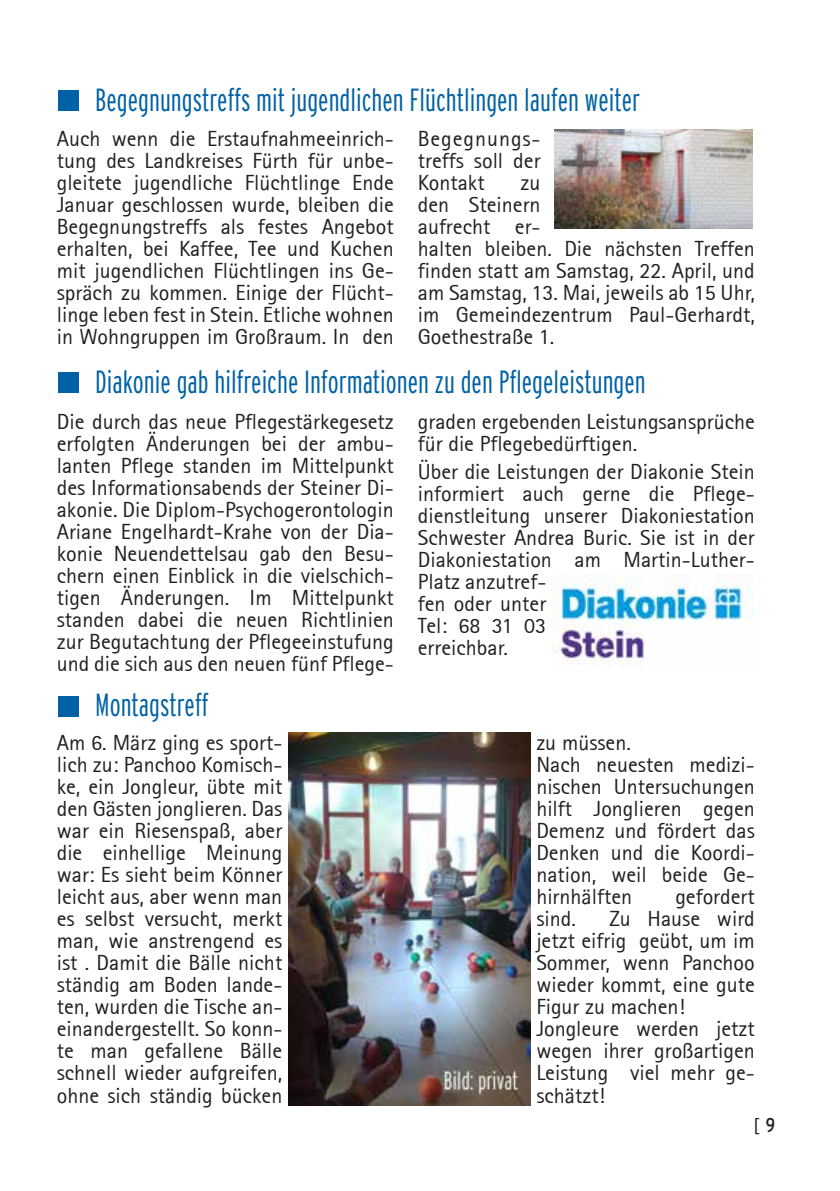
<style>
.page{position:relative;width:840px;height:1191px;background:#fff}
.page>*{position:absolute;margin:0;border:0;box-sizing:border-box;transform-origin:0 0}
.t1{font:300 extra-condensed 32px "Interstate";color:#0062a4}
.t2{font:22px/22px "Rotis Sans Serif 55";color:#231f20}
.t3{font:300 20px "Interstate";color:#231f20}
.s1{font-weight:400;font-stretch:condensed}
</style>
<div class="page">
<div style="left:58px;top:90px;width:21px;height:21px;background:#0062a4"></div>
<div style="left:58px;top:696px;width:21px;height:20px;background:#0062a4"></div>
<img style="left:288px;top:732px;width:242px;height:374px">
<div style="left:58px;top:372px;width:21px;height:20px;background:#0062a4"></div>
<img style="left:551px;top:574px;width:202px;height:93px">
<img style="left:554px;top:129px;width:198px;height:99px">
<h1 class="t1" style="left:95px;top:82px;width:546px">Begegnungstreffs mit jugendlichen Flüchtlingen laufen weiter</h1>
<p class="t2" style="left:57px;top:127px;width:338px;text-align:justify">Auch wenn die Erstaufnahmeeinrich&shy;tung des Landkreises Fürth für unbe&shy;gleitete jugendliche Flüchtlinge Ende Januar geschlossen wurde, bleiben die Begegnungstreffs als festes Angebot erhalten, bei Kaffee, Tee und Kuchen mit jugendlichen Flüchtlingen ins Ge&shy;spräch zu kommen. Einige der Flücht&shy;linge leben fest in Stein. Etliche wohnen in Wohngruppen im Großraum. In den</p>
<p class="t2" style="left:417px;top:127px;width:124px;text-align:justify">Begegnungs&shy;treffs soll der Kontakt</p>
<p class="t2" style="left:417px;top:171px;width:338px;text-indent:103px">zu<br>den Steinern<br>aufrecht er-<br>halten bleiben. Die nächsten Treffen finden statt am Samstag, 22. April, und am Samstag, 13. Mai, jeweils ab 15 Uhr, im Gemeindezentrum Paul-Gerhardt,<br>Goethestraße 1.</p>
<h1 class="t1" style="left:95px;top:363px;width:552px">Diakonie gab hilfreiche Informationen zu den Pflegeleistungen</h1>
<p class="t2" style="left:57px;top:410px;width:338px;text-align:justify">Die durch das neue Pflegestärkegesetz erfolgten Änderungen bei der ambu&shy;lanten Pflege standen im Mittelpunkt des Informationsabends der Steiner Di&shy;akonie. Die Diplom-Psychogerontologin Ariane Engelhardt-Krahe von der Dia&shy;konie Neuendettelsau gab den Besu&shy;chern einen Einblick in die vielschich&shy;tigen Änderungen. Im Mittelpunkt standen dabei die neuen Richtlinien zur Begutachtung der Pflegeeinstufung und die sich aus den neuen fünf Pflege-</p>
<p class="t2" style="left:417px;top:410px;width:338px">graden ergebenden Leistungsansprüche für die Pflegebedürftigen.</p>
<p class="t2" style="left:417px;top:460px;width:338px">Über die Leistungen der Diakonie Stein informiert auch gerne die Pflege&shy;dienstleitung unserer Diakoniestation<br>Schwester Andrea Buric. Sie ist in der<br>Diakoniestation am Martin-Luther-<br>Platz anzutref-<br>fen oder unter<br>Tel: 68 31 03<br>erreichbar.</p>
<h1 class="t1" style="left:95px;top:687px;width:115px">Montagstreff</h1>
<p class="t2" style="left:57px;top:732px;width:227px;text-align:justify">Am 6. März ging es sport&shy;lich zu: Panchoo Komisch&shy;ke, ein Jongleur, übte mit den Gästen jonglieren. Das war ein Riesenspaß, aber die einhellige Meinung war: Es sieht beim Könner leicht aus, aber wenn man es selbst versucht, merkt man, wie anstrengend es ist . Damit die Bälle nicht ständig am Boden lande&shy;ten, wurden die Tische an&shy;einandergestellt. So konn&shy;te man gefallene Bälle schnell wieder aufgreifen, ohne sich ständig bücken</p>
<p class="t2" style="left:536px;top:732px;width:220px">zu müssen.<br>Nach neuesten medizi&shy;nischen Untersuchungen hilft Jonglieren gegen<br>Demenz und fördert das<br>Denken und die Koordi&shy;nation, weil beide Ge&shy;hirnhälften</p>
<p class="t2" style="left:675px;top:886px;width:81px">gefordert</p>
<p class="t2" style="left:536px;top:908px;width:220px;text-indent:73px">Zu Hause wird jetzt eifrig geübt, um im<br>Sommer, wenn Panchoo wieder kommt, eine gute<br>Figur zu machen!<br>Jongleure werden jetzt wegen ihrer großartigen<br>Leistung viel mehr ge&shy;schätzt!</p>
<p class="t2" style="left:536px;top:908px;width:41px">sind.</p>
<p class="t3" style="left:753px;top:1113px;width:23px">[ <span class="s1">9</span></p>
</div>
